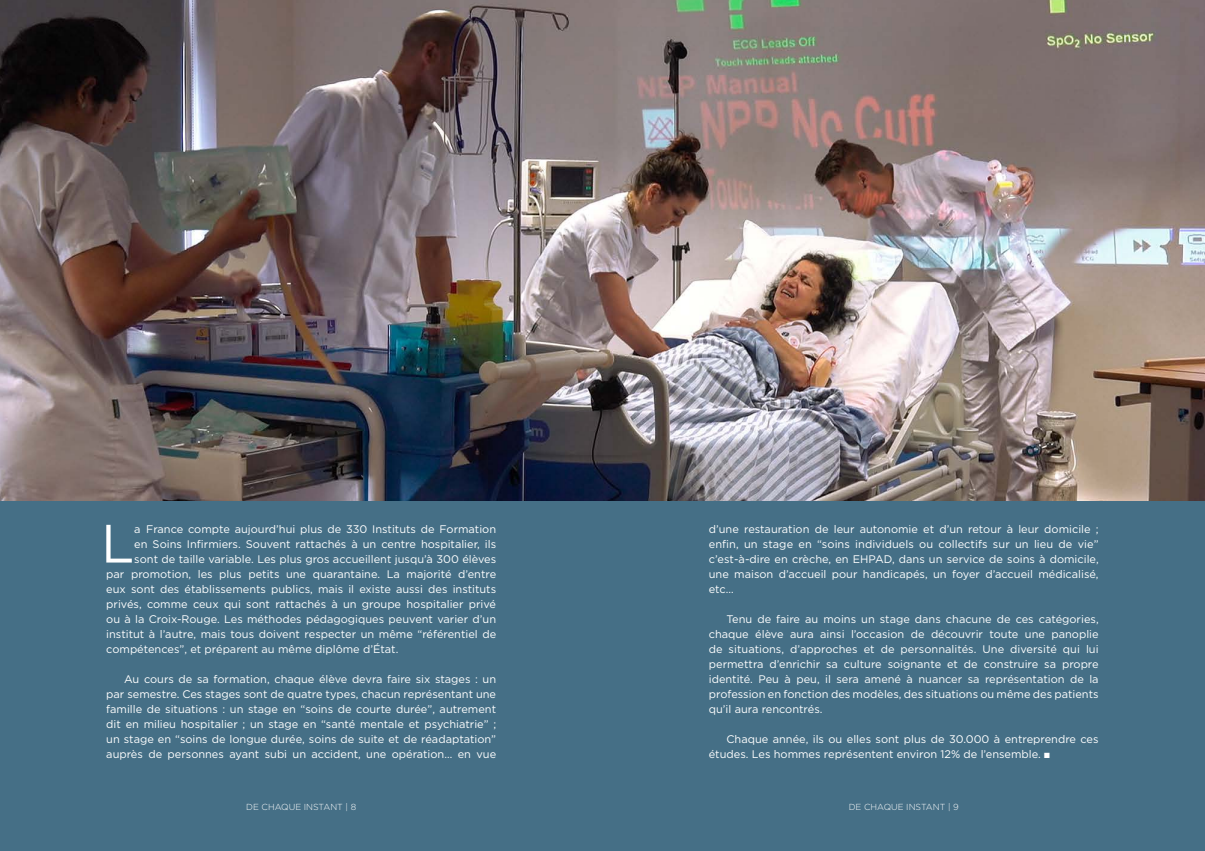
<style>
.page{position:relative;width:1205px;height:851px;background:#fff}
.page>*{position:absolute;margin:0;border:0;box-sizing:border-box;transform-origin:0 0}
.t1{font:53.88px "Gotham";color:#fff}
.t2{font:11px/15px "Gotham";color:#fff;text-align:justify}
.t3{font:300 8.75px "Gotham";color:#fff}
</style>
<div class="page">
<div style="left:0;top:0;width:1205px;height:850px;background:#456f86"></div>
<img style="left:0;top:0;width:1205px;height:500px">
<h1 class="t1" style="left:101px;top:509px;width:35px">L</h1>
<p class="t2" style="left:134px;top:521px;width:363px">a France compte aujourd’hui plus de 330 Instituts de Formation</p>
<p class="t2" style="left:134px;top:536px;width:363px">en Soins Infirmiers. Souvent rattachés à un centre hospitalier, ils</p>
<p class="t2" style="left:134px;top:551px;width:363px">sont de taille variable. Les plus gros accueillent jusqu’à 300 élèves</p>
<p class="t2" style="left:106px;top:566px;width:391px">par promotion, les plus petits une quarantaine. La majorité d’entre</p>
<p class="t2" style="left:106px;top:581px;width:391px">eux sont des établissements publics, mais il existe aussi des instituts</p>
<p class="t2" style="left:106px;top:596px;width:391px">privés, comme ceux qui sont rattachés à un groupe hospitalier privé</p>
<p class="t2" style="left:106px;top:611px;width:391px">ou à la Croix-Rouge. Les méthodes pédagogiques peuvent varier d’un</p>
<p class="t2" style="left:106px;top:626px;width:391px">institut à l’autre, mais tous doivent respecter un même “référentiel de</p>
<p class="t2" style="left:106px;top:641px;width:293px">compétences”, et préparent au même diplôme d’État.</p>
<p class="t2" style="left:106px;top:671px;width:391px;text-indent:18px">Au cours de sa formation, chaque élève devra faire six stages : un par semestre. Ces stages sont de quatre types, chacun représentant une famille de situations : un stage en “soins de courte durée”, autrement dit en milieu hospitalier ; un stage en “santé mentale et psychiatrie” ; un stage en “soins de longue durée, soins de suite et de réadaptation” auprès de personnes ayant subi un accident, une opération… en vue</p>
<p class="t2" style="left:709px;top:521px;width:391px">d’une restauration de leur autonomie et d’un retour à leur domicile ; enfin, un stage en “soins individuels ou collectifs sur un lieu de vie” c’est-à-dire en crèche, en EHPAD, dans un service de soins à domicile, une maison d’accueil pour handicapés, un foyer d’accueil médicalisé, etc…</p>
<p class="t2" style="left:709px;top:611px;width:391px;text-indent:18px">Tenu de faire au moins un stage dans chacune de ces catégories, chaque élève aura ainsi l’occasion de découvrir toute une panoplie de situations, d’approches et de personnalités. Une diversité qui lui permettra d’enrichir sa culture soignante et de construire sa propre identité. Peu à peu, il sera amené à nuancer sa représentation de la profession en fonction des modèles, des situations ou même des patients qu’il aura rencontrés.</p>
<p class="t2" style="left:709px;top:731px;width:391px;text-indent:18px">Chaque année, ils ou elles sont plus de 30.000 à entreprendre ces études. Les hommes représentent environ 12% de l’ensemble. ■</p>
<p class="t3" style="left:246px;top:801px;width:111px">DE CHAQUE INSTANT | 8</p>
<p class="t3" style="left:848px;top:801px;width:112px">DE CHAQUE INSTANT | 9</p>
</div>
